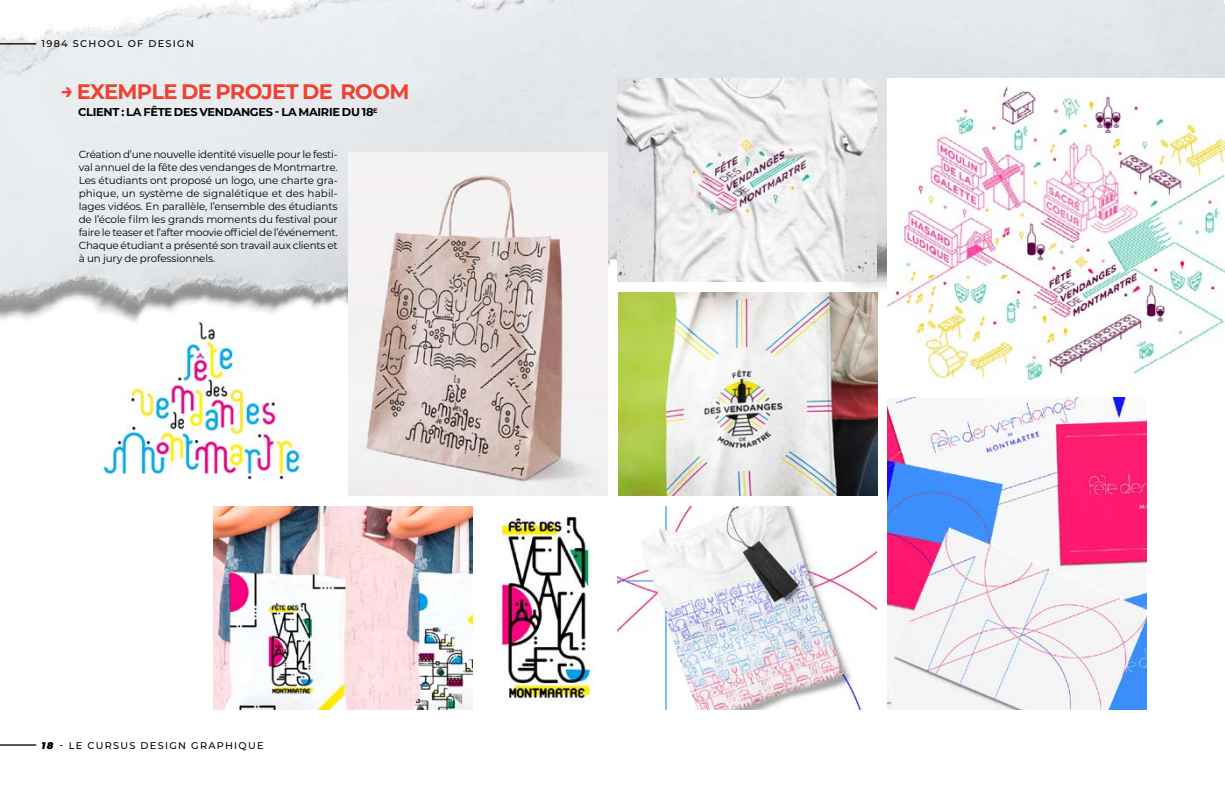
<style>
.page{position:relative;width:1225px;height:788px;background:#fff}
.page>*{position:absolute;margin:0;border:0;box-sizing:border-box;transform-origin:0 0}
.t1{font:700 21px "Montserrat";letter-spacing:-.03em;color:#ef4130}
.t2{font:700 11.38px "Montserrat";letter-spacing:-.03em;color:#000}
.t3{font:10.41px/13px "Montserrat";letter-spacing:-.015em;color:#000;text-align:justify}
.t4{font:500 9.71px "Montserrat";letter-spacing:.13em;color:#000}
.t5{font:italic 900 9.71px "Montserrat";color:#000}
</style>
<div class="page">
<img style="left:0;top:0;width:1225px;height:360px">
<img style="left:348px;top:152px;width:259px;height:343px">
<img style="left:79px;top:292px;width:259px;height:188px">
<img style="left:887px;top:79px;width:338px;height:306px">
<img style="left:618px;top:506px;width:259px;height:203px">
<img style="left:618px;top:79px;width:259px;height:203px">
<img style="left:887px;top:398px;width:259px;height:311px">
<img style="left:214px;top:506px;width:258px;height:203px">
<img style="left:498px;top:516px;width:96px;height:185px">
<img style="left:619px;top:292px;width:259px;height:203px">
<hr style="left:0;top:43px;width:36px;height:1px;background:#000">
<hr style="left:0;top:744px;width:36px;height:1px;background:#000">
<p class="t4" style="left:42px;top:37px;width:154px">1984 SCHOOL OF DESIGN</p>
<h1 class="t1" style="left:61px;top:76px;width:350px">→ EXEMPLE DE PROJET DE ROOM</h1>
<p class="t2" style="left:78px;top:104px;width:301px">CLIENT : LA FÊTE DES VENDANGES - LA MAIRIE DU 18<sup>E</sup></p>
<p class="t3" style="left:79px;top:148px;width:261px">Création d’une nouvelle identité visuelle pour le festi&shy;val annuel de la fête des vendanges de Montmartre.<br>Les étudiants ont proposé un logo, une charte gra&shy;phique, un système de signalétique et des habil&shy;lages vidéos. En parallèle, l’ensemble des étudiants de l’école film les grands moments du festival pour faire le teaser et l’after moovie officiel de l’événement.<br>Chaque étudiant a présenté son travail aux clients et à un jury de professionnels.</p>
<p class="t5" style="left:42px;top:737px;width:13px">18</p>
<p class="t4" style="left:60px;top:738px;width:205px">- LE CURSUS DESIGN GRAPHIQUE</p>
</div>
